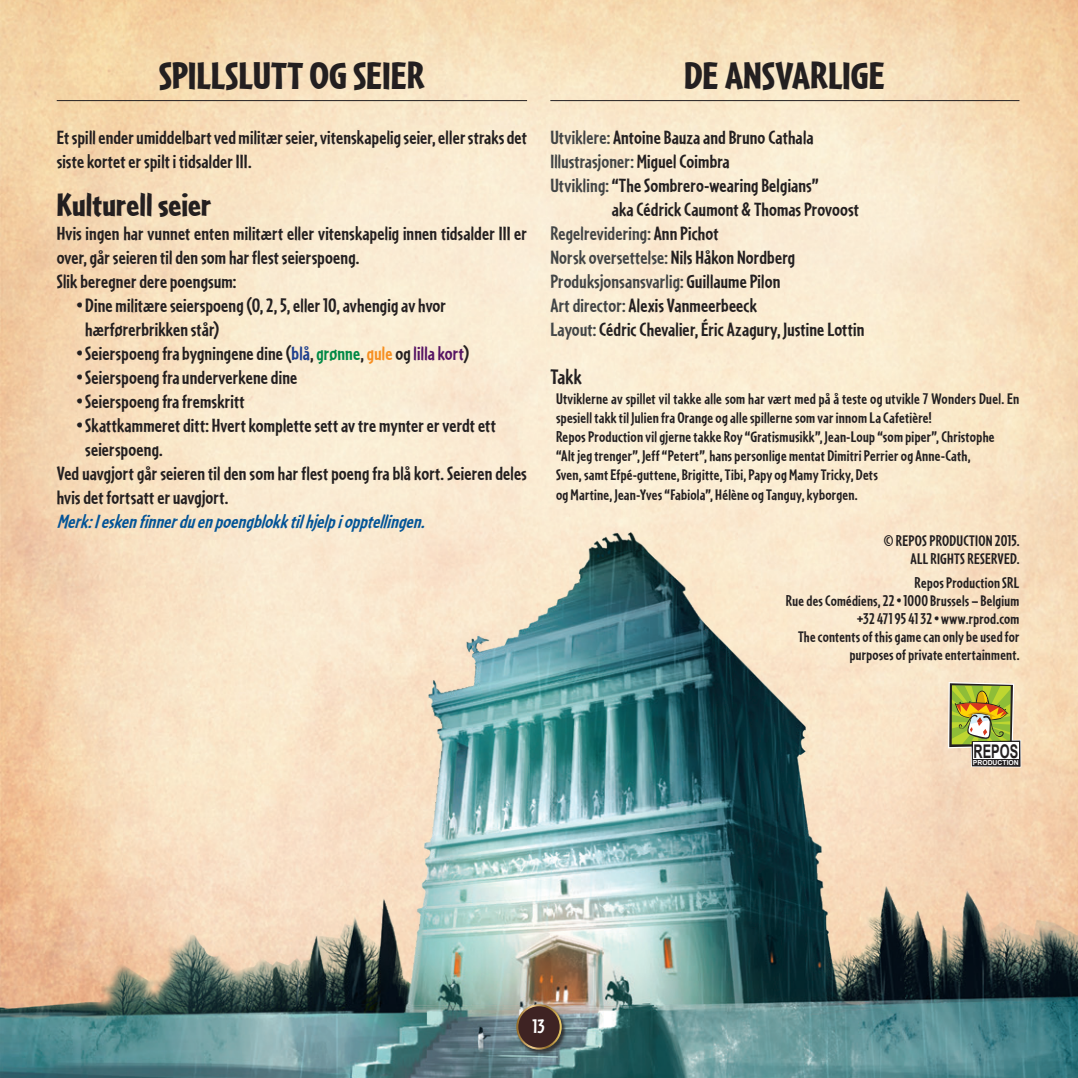
<style>
.page{position:relative;width:1078px;height:1078px;background:#fff}
.page>*{position:absolute;margin:0;border:0;box-sizing:border-box;transform-origin:0 0}
.h1_-_Titre_h1_sur_un{font:900 40px "Cafeteria";letter-spacing:.005em;color:#231f20}
.h2_-__Titre_h2{font:900 34px "Cafeteria";letter-spacing:.005em;color:#231f20}
.h4_-_Titre_h4{font:700 22px "Cafeteria";color:#231f20}
.txt{font:700 20px/24px "Cafeteria";letter-spacing:.005em;color:#231f20}
.txt-2{font:700 20px "Cafeteria";letter-spacing:.005em;color:#424546}
.note{font:italic 700 20px "Cafeteria";color:#035497}
.t1{font:700 20px "Cafeteria";color:#fff}
.t2{font:700 18.8px "Arial";color:#231f20;scale:.68 1}
.txt-3{font:700 16px/19.2px "Cafeteria";letter-spacing:.015em;color:#231f20}
.t3{font:700 7px "Arial";color:#fff}
.s1{color:#1f408e}
.s2{color:#008845}
.s3{color:#f68f21}
.s4{color:#561464}
.s5{color:#424546}
.s6{color:#231f20}
</style>
<div class="page">
<img style="left:0;top:450px;width:1077px;height:627px">
<div style="left:517px;top:1004px;width:49px;height:50px;background:#231f20;opacity:.75"></div>
<div style="left:517px;top:1004px;width:43px;height:44px;background:#3e2323;border-radius:50%"></div>
<div style="left:516px;top:1003px;width:45px;height:46px;border:2px solid #fff;border-radius:50%"></div>
<hr style="left:57px;top:100px;width:470px;height:1px;background:#231f20">
<hr style="left:550px;top:100px;width:469px;height:1px;background:#231f20">
<svg style="left:947px;top:682px;width:73px;height:85px"></svg>
<div style="left:972px;top:742px;width:46px;height:17px;background:#fff"></div>
<p class="h1_-_Titre_h1_sur_un" style="left:159px;top:52px;width:267px">SPILLSLUTT OG SEIER</p>
<p class="txt" style="left:57px;top:125px;width:472px">Et spill ender umiddelbart ved militær seier, vitenskapelig seier, eller straks det siste kortet er spilt i tidsalder III.</p>
<p class="h2_-__Titre_h2" style="left:57px;top:185px;width:156px">Kulturell seier</p>
<p class="txt" style="left:57px;top:221px;width:472px">Hvis ingen har vunnet enten militært eller vitenskapelig innen tidsalder III er over, går seieren til den som har flest seierspoeng.</p>
<p class="txt" style="left:57px;top:269px;width:181px">Slik beregner dere poengsum:</p>
<p class="txt" style="left:85px;top:293px;width:362px;text-indent:-9px">• Dine militære seierspoeng (0, 2, 5, eller 10, avhengig av hvor hærførerbrikken står)</p>
<p class="txt" style="left:77px;top:341px;width:394px">• Seierspoeng fra bygningene dine (<span class="s1">blå</span>, <span class="s2">grønne</span>, <span class="s3">gule</span> og <span class="s4">lilla kort</span>)</p>
<p class="txt" style="left:77px;top:365px;width:222px">• Seierspoeng fra underverkene dine</p>
<p class="txt" style="left:77px;top:389px;width:170px">• Seierspoeng fra fremskritt</p>
<p class="txt" style="left:85px;top:413px;width:412px;text-indent:-9px">• Skattkammeret ditt: Hvert komplette sett av tre mynter er verdt ett seierspoeng.</p>
<p class="txt" style="left:57px;top:461px;width:471px">Ved uavgjort går seieren til den som har flest poeng fra blå kort. Seieren deles hvis det fortsatt er uavgjort.</p>
<p class="note" style="left:57px;top:510px;width:375px">Merk:Ieskenfinnerduenpoengblokktilhjelpiopptellingen.</p>
<p class="h1_-_Titre_h1_sur_un" style="left:684px;top:52px;width:202px">DE ANSVARLIGE</p>
<p class="txt" style="left:550px;top:125px;width:264px"><span class="s5">Utviklere:</span> Antoine Bauza and Bruno Cathala</p>
<p class="txt-2" style="left:550px;top:150px;width:181px">Illustrasjoner: <span class="s6">Miguel Coimbra</span></p>
<p class="txt" style="left:611px;top:173px;width:249px;text-indent:-61px"><span class="s5">Utvikling:</span> “The Sombrero-wearing Belgians”<br>aka Cédrick Caumont &amp; Thomas Provoost</p>
<p class="txt-2" style="left:550px;top:222px;width:170px">Regelrevidering: <span class="s6">Ann Pichot</span></p>
<p class="txt-2" style="left:550px;top:246px;width:246px">Norsk oversettelse: <span class="s6">Nils Håkon Nordberg</span></p>
<p class="txt-2" style="left:550px;top:270px;width:231px">Produksjonsansvarlig: <span class="s6">Guillaume Pilon</span></p>
<p class="txt" style="left:550px;top:293px;width:208px"><span class="s5">Art director:</span> Alexis Vanmeerbeeck</p>
<p class="txt" style="left:550px;top:317px;width:315px"><span class="s5">Layout:</span> Cédric Chevalier, Éric Azagury, Justine Lottin</p>
<p class="h4_-_Titre_h4" style="left:550px;top:364px;width:33px">Takk</p>
<p class="txt-3" style="left:556px;top:388px;width:464px">Utviklerne av spillet vil takke alle som har vært med på å teste og utvikle 7 Wonders Duel. En spesiell takk til Julien fra Orange og alle spillerne som var innom La Cafetière!</p>
<p class="txt-3" style="left:556px;top:427px;width:440px">Repos Production vil gjerne takke Roy “Gratismusikk”, Jean-Loup “som piper”, Christophe</p>
<p class="txt-3" style="left:556px;top:446px;width:416px">“Alt jeg trenger”, Jeff “Petert”, hans personlige mentat Dimitri Perrier og Anne-Cath,</p>
<p class="txt-3" style="left:556px;top:465px;width:323px">Sven, samt Efpé-guttene, Brigitte, Tibi, Papy og Mamy Tricky, Dets</p>
<p class="txt-3" style="left:556px;top:484px;width:303px">og Martine, Jean-Yves “Fabiola”, Hélène og Tanguy, kyborgen.</p>
<p class="txt-3" style="left:883px;top:531px;width:137px">© REPOS PRODUCTION 2015.</p>
<p class="txt-3" style="left:910px;top:549px;width:110px">ALL RIGHTS RESERVED.</p>
<p class="txt-3" style="left:914px;top:573px;width:106px">Repos Production SRL</p>
<p class="txt-3" style="left:785px;top:591px;width:235px">Rue des Comédiens, 22 • 1000 Brussels — Belgium</p>
<p class="txt-3" style="left:856px;top:609px;width:164px">+32 471 95 41 32 • www.rprod.com</p>
<p class="txt-3" style="left:797px;top:627px;width:223px;line-height:18px;text-align:right">The contents of this game can only be used for purposes of private entertainment.</p>
<p class="t2" style="left:973px;top:738px;width:67px">REPOS</p>
<p class="t3" style="left:972px;top:757px;width:48px">PRODUCTION</p>
<p class="t1" style="left:532px;top:1014px;width:14px">13</p>
</div>
